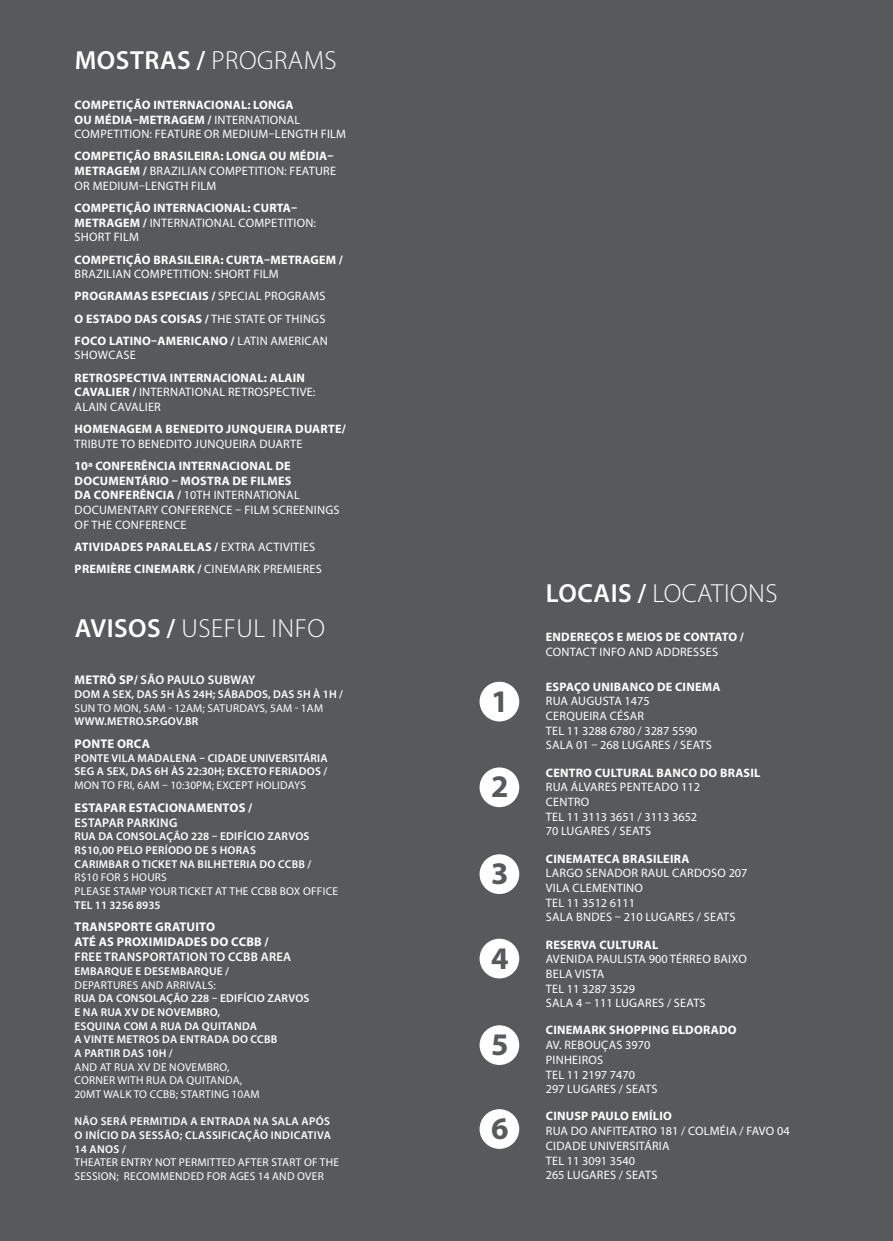
<style>
.page{position:relative;width:893px;height:1241px;background:#fff}
.page>*{position:absolute;margin:0;border:0;box-sizing:border-box;transform-origin:0 0}
.t1{font:700 31.5px "Myriad Pro";color:#58595b}
.t2{font:300 26.25px "Myriad Pro";letter-spacing:.02em;color:#fff}
.t3{font:600 26.25px "Myriad Pro";letter-spacing:.02em;color:#fff}
.t4{font:700 12.6px/15px "Myriad Pro";letter-spacing:.02em;color:#fff}
.t5{font:600 12.6px "Myriad Pro";letter-spacing:.005em;color:#fff}
.t6{font:12.25px/14.7px "Myriad Pro";letter-spacing:.02em;color:#fff}
.t7{font:700 12.25px/14.7px "Myriad Pro";letter-spacing:.02em;color:#fff}
.t8{font:12.25px/14.7px "Myriad Pro";color:#fff}
.t9{font:600 11.38px/13.7px "Myriad Pro";letter-spacing:.02em;color:#fff}
.t10{font:11.38px "Myriad Pro";letter-spacing:.02em;color:#fff}
.t11{font:600 11.38px "Myriad Pro";color:#fff}
.s1{font-weight:300}
.s2{font-weight:700}
.s3{font-weight:400}
.s4{font-weight:600}
</style>
<div class="page">
<div style="left:0;top:0;width:893px;height:1240px;background:#58595b"></div>
<div style="left:480px;top:1025px;width:39px;height:39px;background:#fff;border-radius:50%"></div>
<div style="left:480px;top:938px;width:39px;height:40px;background:#fff;border-radius:50%"></div>
<div style="left:480px;top:854px;width:39px;height:39px;background:#fff;border-radius:50%"></div>
<div style="left:480px;top:767px;width:39px;height:40px;background:#fff;border-radius:50%"></div>
<div style="left:480px;top:681px;width:39px;height:40px;background:#fff;border-radius:50%"></div>
<div style="left:480px;top:1108px;width:39px;height:40px;background:#fff;border-radius:50%"></div>
<h2 class="t3" style="left:75px;top:44px;width:264px">MOSTRAS / <span class="s1">PROGRAMS</span></h2>
<p class="t6" style="left:75px;top:97px;width:273px"><span class="s2">COMPETIÇÃO INTERNACIONAL: LONGA<br>OU MÉDIA–METRAGEM /</span> INTERNATIONAL<br>COMPETITION: FEATURE OR MEDIUM–LENGTH FILM</p>
<p class="t6" style="left:75px;top:149px;width:263px"><span class="s2">COMPETIÇÃO BRASILEIRA: LONGA OU MÉDIA–<br>METRAGEM /</span> BRAZILIAN COMPETITION: FEATURE<br>OR MEDIUM–LENGTH FILM</p>
<p class="t7" style="left:75px;top:200px;width:243px">COMPETIÇÃO INTERNACIONAL: CURTA–<br>METRAGEM / <span class="s3">INTERNATIONAL COMPETITION:<br>SHORT FILM</span></p>
<p class="t7" style="left:75px;top:252px;width:270px">COMPETIÇÃO BRASILEIRA: CURTA–METRAGEM /</p>
<p class="t6" style="left:75px;top:263px;width:255px;line-height:22.1px">BRAZILIAN COMPETITION: SHORT FILM <span class="s2">PROGRAMAS ESPECIAIS /</span> SPECIAL PROGRAMS <span class="s2">O ESTADO DAS COISAS /</span> THE STATE OF THINGS <span class="s2">FOCO LATINO–AMERICANO /</span> LATIN AMERICAN</p>
<p class="t6" style="left:75px;top:348px;width:63px">SHOWCASE</p>
<p class="t7" style="left:75px;top:369px;width:242px">RETROSPECTIVA INTERNACIONAL: ALAIN<br>CAVALIER / <span class="s3">INTERNATIONAL RETROSPECTIVE:<br>ALAIN CAVALIER</span></p>
<p class="t7" style="left:75px;top:421px;width:100px">HOMENAGEM A BENEDITO</p>
<p class="t7" style="left:226px;top:421px;width:40px">JUNQUEIRA</p>
<p class="t7" style="left:295px;top:421px;width:9px">DUARTE</p>
<p class="t7" style="left:342px;top:421px;width:6px">/</p>
<p class="t6" style="left:75px;top:436px;width:31px">TRIBUTE</p>
<p class="t6" style="left:121px;top:436px;width:33px">TO BENED</p>
<p class="t6" style="left:174px;top:436px;width:94px">ITO JUNQUEIRA DUARTE</p>
<p class="t7" style="left:75px;top:458px;width:266px">10ª CONFERÊNCIA INTERNACIONAL DE<br>DOCUMENTÁRIO – MOSTRA DE FILMES<br>DA CONFERÊNCIA / <span class="s3">10TH INTERNATIONAL<br>DOCUMENTARY CONFERENCE – FI LM SCREENINGS<br>OF THE CONFERENCE</span></p>
<p class="t7" style="left:75px;top:535px;width:249px;line-height:22.1px">ATIVIDADES PARALELAS / <span class="s3">EXTRA ACTIVITIES<br></span>PREMIÈRE CINEMARK / <span class="s3">CI NEMARK PREMIERES</span></p>
<h2 class="t2" style="left:75px;top:613px;width:250px"><span class="s4">AVISOS /</span> USEFUL INFO</h2>
<p class="t5" style="left:75px;top:672px;width:182px"><span class="s2">METRÔ SP/</span> SÃO PAULO SUBWAY</p>
<p class="t9" style="left:75px;top:687px;width:270px">DOM A SEX, DAS 5H ÀS 24H; SÁBADOS, DAS 5H À 1H /</p>
<p class="t10" style="left:75px;top:700px;width:250px">SUN TO MON, 5AM - 12AM; SATURDAYS, 5AM - 1AM</p>
<p class="t9" style="left:75px;top:714px;width:12px">WWW</p>
<p class="t9" style="left:104px;top:714px;width:96px">.METRO.SP.GOV.BR</p>
<p class="t4" style="left:75px;top:735px;width:77px">PONTE ORCA</p>
<p class="t9" style="left:75px;top:750px;width:255px">PONTE VILA MADALENA – CIDADE UNIVERSITÁRIA<br>SEG A SEX, DAS 6H ÀS 22:30H; EXCETO FERIADOS /</p>
<p class="t10" style="left:75px;top:778px;width:9px">MON</p>
<p class="t10" style="left:102px;top:778px;width:122px">TO FRI, 6AM – 10:30PM; EXCEPT</p>
<p class="t10" style="left:256px;top:778px;width:8px">HOL</p>
<p class="t10" style="left:277px;top:778px;width:11px">IDAYS</p>
<p class="t4" style="left:75px;top:799px;width:179px">ESTAPAR ESTACIONAMENTOS /</p>
<p class="t5" style="left:75px;top:814px;width:8px">ESTA</p>
<p class="t5" style="left:102px;top:814px;width:62px">PAR PAR KING</p>
<p class="t9" style="left:75px;top:829px;width:238px">RUA DA CONSOLAÇÃO 228 – EDIFÍCIO ZARVOS<br>R$10,00 PELO PERÍODO DE 5 HORAS<br>CARIMBAR O TICKET NA BILHETERIA DO CCBB /</p>
<p class="t10" style="left:75px;top:870px;width:34px">R$10 FOR</p>
<p class="t10" style="left:123px;top:870px;width:17px">5 HOURS</p>
<p class="t10" style="left:75px;top:884px;width:7px">PLEASE</p>
<p class="t10" style="left:114px;top:884px;width:8px">STAMP</p>
<p class="t10" style="left:149px;top:884px;width:8px">YOUR</p>
<p class="t10" style="left:179px;top:884px;width:16px">TICKET</p>
<p class="t10" style="left:215px;top:884px;width:22px">AT THE</p>
<p class="t10" style="left:251px;top:884px;width:82px">CCBB BOX OFFICE</p>
<p class="t11" style="left:75px;top:897px;width:88px">TEL 11 3256 8935</p>
<p class="t4" style="left:75px;top:918px;width:196px">TRANSPORTE GRATUITO<br>ATÉ AS PROXIMIDADES DO CCBB /</p>
<p class="t5" style="left:75px;top:949px;width:8px">FREE</p>
<p class="t5" style="left:104px;top:949px;width:9px">TRANS</p>
<p class="t5" style="left:142px;top:949px;width:16px">PORTATION</p>
<p class="t5" style="left:210px;top:949px;width:60px">TO CCBB AREA</p>
<p class="t9" style="left:75px;top:964px;width:156px">EMBARQUE E DESEMBARQUE /</p>
<p class="t10" style="left:75px;top:977px;width:8px">DEPARTURES</p>
<p class="t10" style="left:141px;top:977px;width:9px">AND</p>
<p class="t10" style="left:166px;top:977px;width:30px">ARRIVALS</p>
<p class="t10" style="left:213px;top:977px;width:4px">:</p>
<p class="t9" style="left:75px;top:991px;width:236px">RUA DA CONSOLAÇÃO 228 – EDIFÍCIO ZARVOS<br>E NA RUA XV DE NOVEMBRO,<br>ESQUINA COM A RUA DA QU ITANDA<br>A VINTE METROS DA ENTRADA DO CCBB<br>A PARTIR DAS 10H /</p>
<p class="t10" style="left:75px;top:1059px;width:9px">AND</p>
<p class="t10" style="left:100px;top:1059px;width:23px">AT RUA</p>
<p class="t10" style="left:137px;top:1059px;width:41px">XVDENOVEM</p>
<p class="t10" style="left:207px;top:1059px;width:24px">BRO,</p>
<p class="t10" style="left:75px;top:1073px;width:8px">CORNER</p>
<p class="t10" style="left:117px;top:1073px;width:37px">WITH RUA</p>
<p class="t10" style="left:169px;top:1073px;width:44px">DA QUITANDA</p>
<p class="t10" style="left:240px;top:1073px;width:4px">,</p>
<p class="t10" style="left:74px;top:1086px;width:37px">20MT WALK</p>
<p class="t10" style="left:134px;top:1086px;width:54px">TO CCBB; START</p>
<p class="t10" style="left:211px;top:1086px;width:41px">ING 10AM</p>
<p class="t9" style="left:75px;top:1114px;width:257px">NÃO SERÁ PERMITIDA A ENTRADA NA SALA APÓS<br>O INÍCIO DA SESSÃO; CLASSIFI</p>
<p class="t9" style="left:231px;top:1127px;width:46px">CAÇÃO INDI</p>
<p class="t9" style="left:294px;top:1127px;width:15px">CATIVA</p>
<p class="t9" style="left:74px;top:1141px;width:24px">14 ANOS</p>
<p class="t9" style="left:122px;top:1141px;width:5px">/</p>
<p class="t10" style="left:75px;top:1155px;width:8px">THEATER</p>
<p class="t10" style="left:121px;top:1155px;width:8px">ENTRY</p>
<p class="t10" style="left:155px;top:1155px;width:8px">NOT</p>
<p class="t10" style="left:179px;top:1155px;width:8px">PERM</p>
<p class="t10" style="left:207px;top:1155px;width:11px">ITTED</p>
<p class="t10" style="left:238px;top:1155px;width:8px">AFTER</p>
<p class="t10" style="left:271px;top:1155px;width:7px">START</p>
<p class="t10" style="left:304px;top:1155px;width:24px">OF THE</p>
<p class="t10" style="left:75px;top:1168px;width:7px">SESS</p>
<p class="t10" style="left:98px;top:1168px;width:35px">ION; RECOMMENDED</p>
<p class="t10" style="left:207px;top:1168px;width:8px">FOR</p>
<p class="t10" style="left:229px;top:1168px;width:8px">AGES</p>
<p class="t10" style="left:258px;top:1168px;width:23px">14 AND</p>
<p class="t10" style="left:297px;top:1168px;width:8px">OVER</p>
<h1 class="t1" style="left:491px;top:680px;width:19px">1</h1>
<h1 class="t1" style="left:491px;top:766px;width:19px">2</h1>
<h1 class="t1" style="left:491px;top:853px;width:19px">3</h1>
<h1 class="t1" style="left:491px;top:937px;width:19px">4</h1>
<h1 class="t1" style="left:491px;top:1023px;width:19px">5</h1>
<h1 class="t1" style="left:491px;top:1107px;width:19px">6</h1>
<h2 class="t2" style="left:546px;top:578px;width:233px"><span class="s4">LOCAIS /</span> LOCATI ON S</h2>
<p class="t7" style="left:546px;top:629px;width:199px">ENDEREÇOS E MEIOS DE CONTATO /</p>
<p class="t6" style="left:546px;top:644px;width:9px">CONTACT</p>
<p class="t6" style="left:599px;top:644px;width:12px">INFO</p>
<p class="t6" style="left:628px;top:644px;width:9px">AND</p>
<p class="t6" style="left:655px;top:644px;width:8px">ADDRESSES</p>
<p class="t7" style="left:546px;top:678px;width:176px">ESPAÇO UNIBANCO DE CINEMA</p>
<p class="t8" style="left:546px;top:693px;width:153px">RUA AUGUSTA 1475<br>CERQUEIRA CÉSAR<br>TEL 11 3288 6780 / 3287 5590<br>SALA 01 – 268 LUGARES / SEATS</p>
<p class="t7" style="left:546px;top:764px;width:216px">CENTRO CULTURAL BANCO DO BRASIL</p>
<p class="t6" style="left:546px;top:779px;width:156px">RUA ÁLVARES PENTEADO 112<br>CENTRO<br>TEL 11 3113 3651 / 3113 3652<br>70 LUGARES / SEATS</p>
<p class="t7" style="left:546px;top:850px;width:145px">CINEMATECA BRASILEIRA</p>
<p class="t6" style="left:546px;top:865px;width:203px">LARGO SENADOR RAUL CARDOSO 207<br>VI LA CLEMENTINO<br>TEL 11 3512 6111<br>SALA BNDES</p>
<p class="t6" style="left:615px;top:909px;width:96px">– 210 LUGARES / SEATS</p>
<p class="t7" style="left:546px;top:936px;width:114px">RESERVA CULTURAL</p>
<p class="t6" style="left:546px;top:951px;width:202px">AVENIDA PAULISTA 900 TÉRREO BAIXO<br>BELA VISTA<br>TEL 11 3287 3529<br>SALA 4 – 111 LUGARES / SEATS</p>
<p class="t7" style="left:546px;top:1022px;width:192px">CINEMARK SHOPPING ELDORADO</p>
<p class="t6" style="left:546px;top:1037px;width:106px">AV. REBOUÇAS 3970<br>PINHEIROS<br>TEL 11 2197 7470<br>297 LUGARES / SEATS</p>
<p class="t7" style="left:546px;top:1108px;width:16px">CINUSP</p>
<p class="t7" style="left:591px;top:1108px;width:9px">PAULO</p>
<p class="t7" style="left:632px;top:1108px;width:29px">EM ÍLIO</p>
<p class="t6" style="left:546px;top:1123px;width:245px">RUA DO ANFITEATRO 181 / COLMÉIA / FAVO 04<br>CIDADE UNIVERSITÁRIA<br>TEL 11 3091 3540<br>265 LUGARES / SEATS</p>
</div>
